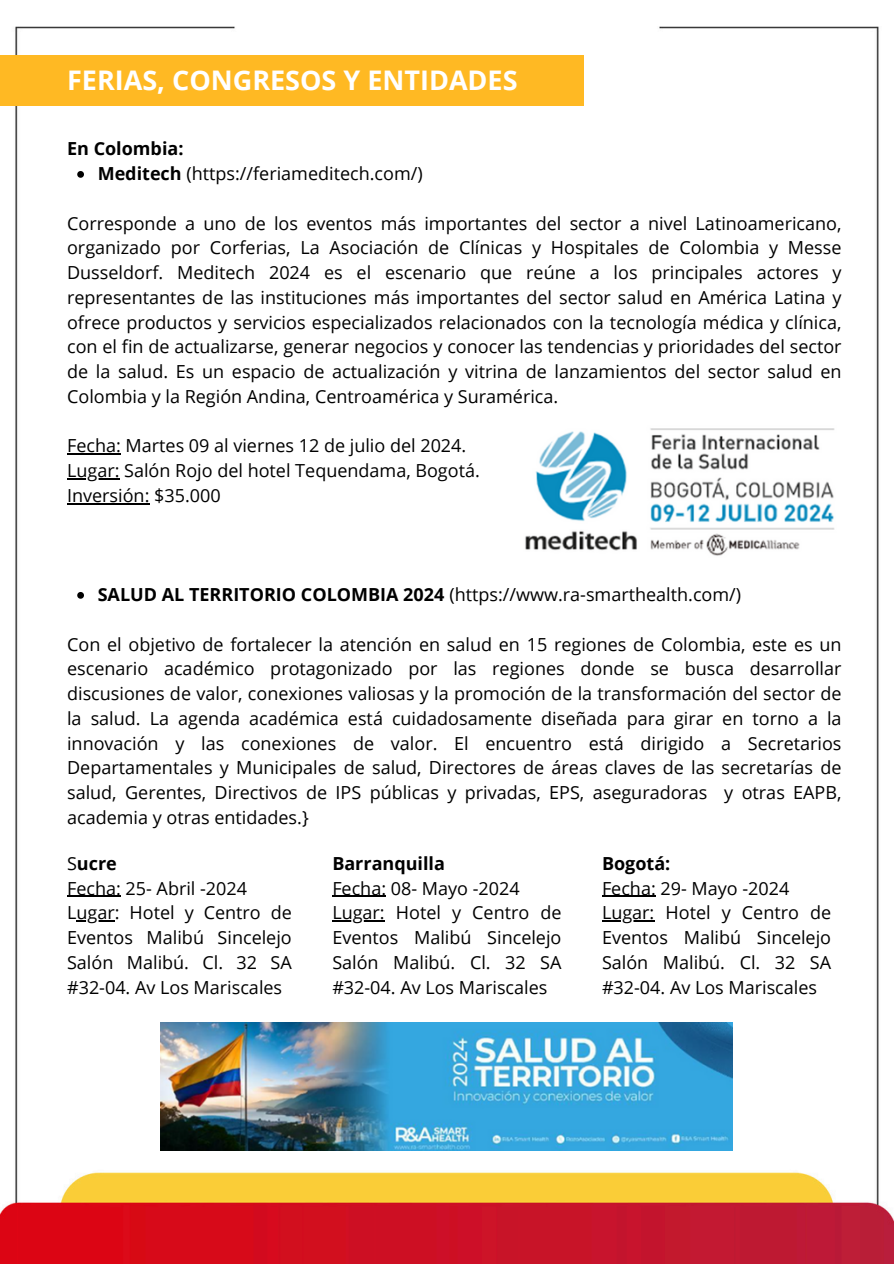
<style>
.page{position:relative;width:894px;height:1264px;background:#fff}
.page>*{position:absolute;margin:0;border:0;box-sizing:border-box;transform-origin:0 0}
.t1{font:700 27px "Open Sans";color:#fff}
.t2{font:18px/24.8px "Open Sans";color:#000;text-align:justify}
.t3{font:700 18px "Open Sans";color:#000}
.s1{font-weight:700}
.s2{font-weight:400}
</style>
<div class="page">
<img style="left:0;top:26px;width:893px;height:1237px">
<div style="left:0;top:55px;width:583px;height:51px;background:#ffb923"></div>
<svg style="left:77px;top:171px;width:7px;height:7px"></svg>
<hr style="left:67px;top:453px;width:54px;height:1px;background:#000">
<hr style="left:67px;top:478px;width:52px;height:1px;background:#000">
<hr style="left:67px;top:503px;width:82px;height:1px;background:#000">
<svg style="left:77px;top:592px;width:7px;height:6px"></svg>
<img style="left:516px;top:421px;width:325px;height:136px">
<img style="left:160px;top:1022px;width:572px;height:128px">
<hr style="left:67px;top:895px;width:54px;height:1px;background:#000">
<hr style="left:76px;top:920px;width:39px;height:1px;background:#000">
<hr style="left:332px;top:895px;width:54px;height:1px;background:#000">
<hr style="left:332px;top:920px;width:52px;height:1px;background:#000">
<hr style="left:601px;top:895px;width:54px;height:1px;background:#000">
<hr style="left:601px;top:920px;width:53px;height:1px;background:#000">
<h1 class="t1" style="left:67px;top:61px;width:452px">FERIAS, CONGRESOS Y ENTIDADES</h1>
<h2 class="t3" style="left:67px;top:136px;width:118px">En Colombia:</h2>
<p class="t2" style="left:98px;top:161px;width:326px"><span class="s1">Meditech</span> (https://feriameditech.com/)</p>
<p class="t2" style="left:67px;top:210px;width:775px">Corresponde a uno de los eventos más importantes del sector a nivel Latinoamericano, organizado por Corferias, La Asociación de Clínicas y Hospitales de Colombia y Messe Dusseldorf. Meditech 2024 es el escenario que reúne a los principales actores y representantes de las instituciones más importantes del sector salud en América Latina y ofrece productos y servicios especializados relacionados con la tecnología médica y clínica, con el fin de actualizarse, generar negocios y conocer las tendencias y prioridades del sector de la salud. Es un espacio de actualización y vitrina de lanzamientos del sector salud en Colombia y la Región Andina, Centroamérica y Suramérica.</p>
<p class="t2" style="left:67px;top:433px;width:400px">Fecha: Martes 09 al viernes 12 de julio del 2024.</p>
<p class="t2" style="left:67px;top:458px;width:414px">Lugar: Salón Rojo del hotel Tequendama, Bogotá.</p>
<p class="t2" style="left:67px;top:482px;width:155px">Inversión: $35.000</p>
<p class="t2" style="left:98px;top:581px;width:644px"><span class="s1">SALUD AL TERRITORIO COLOMBIA 2024</span> (https://www.ra-smarthealth.com/)</p>
<p class="t2" style="left:67px;top:631px;width:775px">Con el objetivo de fortalecer la atención en salud en 15 regiones de Colombia, este es un escenario académico protagonizado por las regiones donde se busca desarrollar discusiones de valor, conexiones valiosas y la promoción de la transformación del sector de la salud. La agenda académica está cuidadosamente diseñada para girar en torno a la innovación y las conexiones de valor. El encuentro está dirigido a Secretarios Departamentales y Municipales de salud, Directores de áreas claves de las secretarías de salud, Gerentes, Directivos de IPS públicas y privadas, EPS, aseguradoras y otras EAPB, academia y otras entidades.}</p>
<p class="t3" style="left:67px;top:850px;width:51px"><span class="s2">S</span>ucre</p>
<p class="t2" style="left:67px;top:875px;width:181px">Fecha: 25- Abril -2024</p>
<p class="t2" style="left:67px;top:899px;width:226px">Lugar: Hotel y Centro de</p>
<p class="t2" style="left:67px;top:924px;width:226px">Eventos Malibú Sincelejo Salón Malibú. Cl. 32 SA #32-04. Av Los Mariscales</p>
<p class="t3" style="left:601px;top:850px;width:70px">Bogotá:</p>
<p class="t2" style="left:601px;top:875px;width:231px;text-align:left">Fecha: 29- Mayo -2024<br>Lugar: Hotel y Centro de<br>Eventos Malibú Sincelejo<br>Salón Malibú. Cl. 32 SA #32-04. Av Los Mariscales</p>
<p class="t3" style="left:332px;top:850px;width:114px">Barranquilla</p>
<p class="t2" style="left:332px;top:875px;width:189px">Fecha: 08- Mayo -2024</p>
<p class="t2" style="left:332px;top:899px;width:231px">Lugar: Hotel y Centro de Eventos Malibú Sincelejo Salón Malibú. Cl. 32 SA #32-04. Av Los Mariscales</p>
</div>
